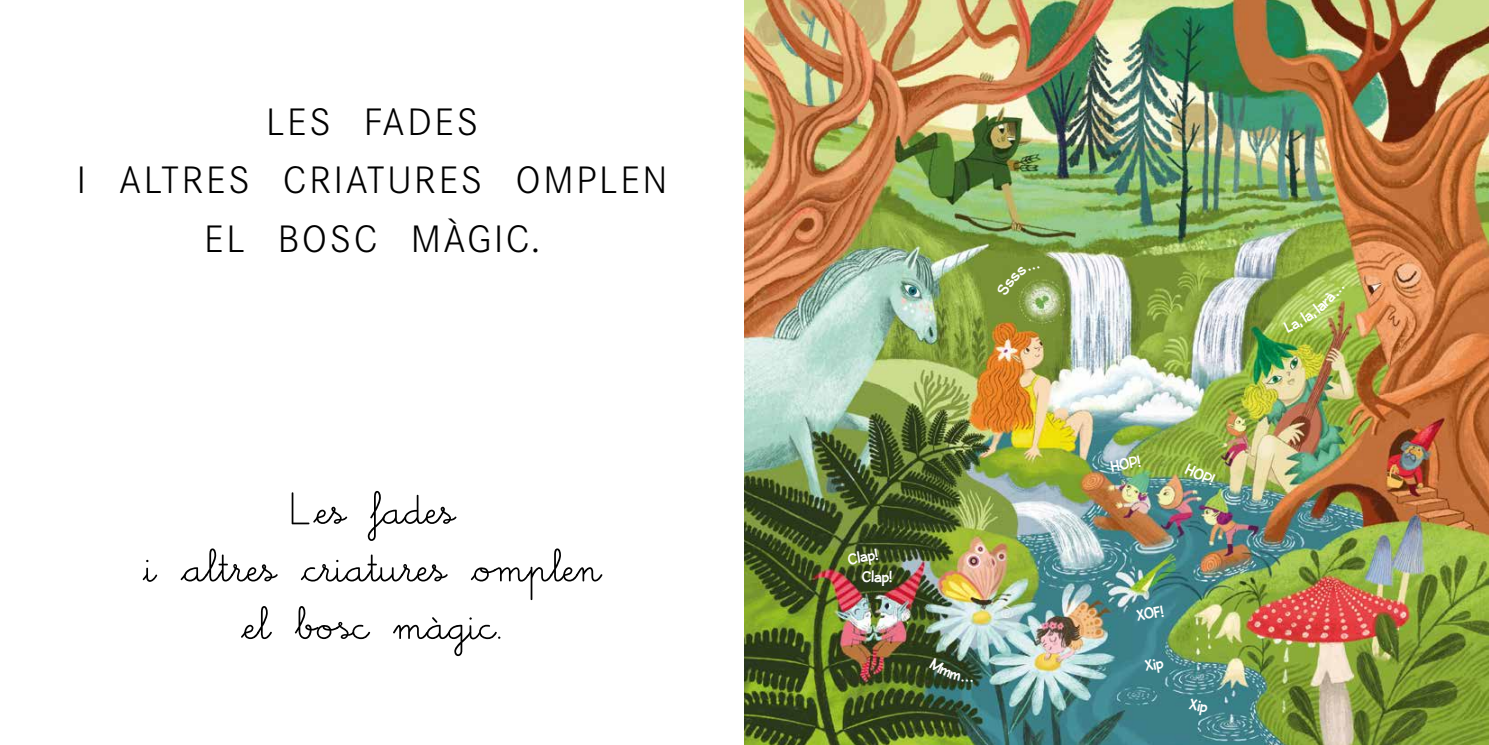
<style>
.page{position:relative;width:1489px;height:745px;background:#fff}
.page>*{position:absolute;margin:0;border:0;box-sizing:border-box;transform-origin:0 0}
.t1{font:500 50px/57.5px "Mimame Anaya Alt";color:#000;text-align:center}
.t2{font:300 37.5px/58.8px "Corporate S";letter-spacing:.07em;color:#000;text-align:center}
.t3{font:15px "Bleeker";color:#fff}
</style>
<div class="page">
<img style="left:744px;top:0;width:744px;height:744px">
<svg style="left:996px;top:265px;width:43px;height:31px"></svg>
<svg style="left:929px;top:657px;width:43px;height:24px"></svg>
<svg style="left:1144px;top:658px;width:20px;height:14px"></svg>
<svg style="left:1188px;top:697px;width:19px;height:18px"></svg>
<svg style="left:1283px;top:286px;width:61px;height:47px;background:#a8bd56"></svg>
<p class="t2" style="left:77px;top:92px;width:592px">LES FADES<br>I ALTRES CRIATURES OMPLEN<br>EL BOSC MÀGIC.</p>
<p class="t1" style="left:143px;top:484px;width:459px">L–es fades<br>–i –altres –criatures –πµplen –el ∫πfic màgic.</p>
<p class="t3" style="left:846px;top:550px;width:32px;rotate:-10deg">Clap!</p>
<p class="t3" style="left:861px;top:567px;width:32px">Clap!</p>
<p class="t3" style="left:1109px;top:458px;width:32px;rotate:-11deg">HOP!</p>
<p class="t3" style="left:1189px;top:460px;width:32px;rotate:24deg">HOP!</p>
<p class="t3" style="left:1135px;top:606px;width:29px;rotate:-10deg">XOF!</p>
</div>
